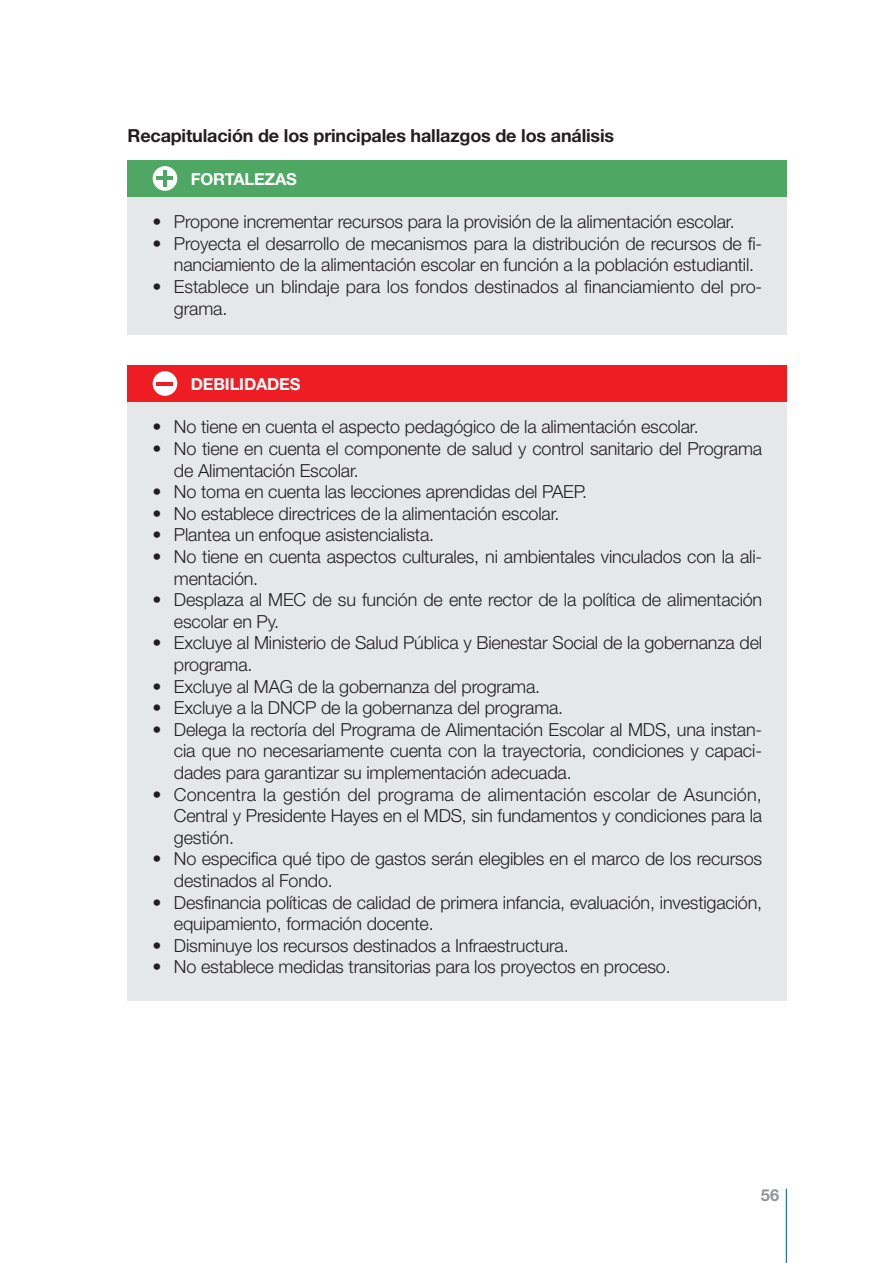
<style>
.page{position:relative;width:893px;height:1263px;background:#fff}
.page>*{position:absolute;margin:0;border:0;box-sizing:border-box;transform-origin:0 0}
.t1{font:300 18px/21.6px "Helvetica Neue";letter-spacing:-.01em;color:#231f20}
.t2{font:700 18px "Helvetica Neue";letter-spacing:-.01em;color:#231f20}
.t3{font:700 16.5px "Helvetica Neue";letter-spacing:-.01em;color:#fff}
.t4{font:700 16.5px "Helvetica Neue";color:#939598}
</style>
<div class="page">
<hr style="left:786px;top:1189px;width:1px;height:73px;background:#0154a6">
<div style="left:128px;top:164px;width:659px;height:170px;background:#e6e7e9"></div>
<div style="left:128px;top:369px;width:659px;height:632px;background:#e6e7e9"></div>
<div style="left:128px;top:160px;width:659px;height:37px;background:#4ea864"></div>
<div style="left:128px;top:365px;width:659px;height:37px;background:#ee1d23"></div>
<div style="left:153px;top:166px;width:24px;height:25px;background:#fff;border-radius:50%"></div>
<div style="left:153px;top:371px;width:24px;height:25px;background:#fff;border-radius:50%"></div>
<hr style="left:163px;top:170px;width:4px;height:17px;background:#4ea864">
<hr style="left:157px;top:176px;width:16px;height:4px;background:#4ea864">
<svg style="left:157px;top:382px;width:16px;height:3px"></svg>
<p class="t2" style="left:128px;top:124px;width:488px">Recapitulación de los principales hallazgos de los análisis</p>
<p class="t3" style="left:191px;top:169px;width:108px">FORTALEZAS</p>
<p class="t1" style="left:153px;top:211px;width:584px">• Propone incrementar recursos para la provisión de la alimentación escolar.</p>
<p class="t1" style="left:174px;top:232px;width:590px;text-indent:-21px">• Proyecta el desarrollo de mecanismos para la distribución de recursos de fi&shy;nanciamiento de la alimentación escolar en función a la población estudiantil.</p>
<p class="t1" style="left:174px;top:275px;width:590px;text-indent:-21px">• Establece un blindaje para los fondos destinados al financiamiento del pro&shy;grama.</p>
<p class="t3" style="left:191px;top:374px;width:111px">DEBILIDADES</p>
<p class="t1" style="left:153px;top:416px;width:548px">• No tiene en cuenta el aspecto pedagógico de la alimentación escolar.</p>
<p class="t1" style="left:174px;top:437px;width:590px;text-indent:-21px">• No tiene en cuenta el componente de salud y control sanitario del Programa de Alimentación Escolar.</p>
<p class="t1" style="left:153px;top:480px;width:436px">• No toma en cuenta las lecciones aprendidas del PAEP.</p>
<p class="t1" style="left:153px;top:502px;width:408px">• No establece directrices de la alimentación escolar.</p>
<p class="t1" style="left:153px;top:524px;width:283px">• Plantea un enfoque asistencialista.</p>
<p class="t1" style="left:174px;top:545px;width:590px;text-indent:-21px">• No tiene en cuenta aspectos culturales, ni ambientales vinculados con la ali&shy;mentación.</p>
<p class="t1" style="left:174px;top:588px;width:590px;text-indent:-21px">• Desplaza al MEC de su función de ente rector de la política de alimentación escolar en Py.</p>
<p class="t1" style="left:174px;top:632px;width:590px;text-indent:-21px">• Excluye al Ministerio de Salud Pública y Bienestar Social de la gobernanza del programa.</p>
<p class="t1" style="left:153px;top:675px;width:389px">• Excluye al MAG de la gobernanza del programa.</p>
<p class="t1" style="left:153px;top:696px;width:412px">• Excluye a la DNCP de la gobernanza del programa.</p>
<p class="t1" style="left:174px;top:718px;width:590px;text-align:justify;text-indent:-21px">• Delega la rectoría del Programa de Alimentación Escolar al MDS, una instan&shy;cia que no necesariamente cuenta con la trayectoria, condiciones y capaci&shy;dades para garantizar su implementación adecuada.</p>
<p class="t1" style="left:174px;top:783px;width:590px;text-align:justify;text-indent:-21px">• Concentra la gestión del programa de alimentación escolar de Asunción, Central y Presidente Hayes en el MDS, sin fundamentos y condiciones para la gestión.</p>
<p class="t1" style="left:174px;top:848px;width:590px;text-indent:-21px">• No especifica qué tipo de gastos serán elegibles en el marco de los recursos destinados al Fondo.</p>
<p class="t1" style="left:174px;top:891px;width:590px;text-indent:-21px">• Desfinancia políticas de calidad de primera infancia, evaluación, investigación, equipamiento, formación docente.</p>
<p class="t1" style="left:153px;top:934px;width:418px">• Disminuye los recursos destinados a Infraestructura.</p>
<p class="t1" style="left:153px;top:956px;width:520px">• No establece medidas transitorias para los proyectos en proceso.</p>
<p class="t4" style="left:761px;top:1185px;width:20px">56</p>
</div>
